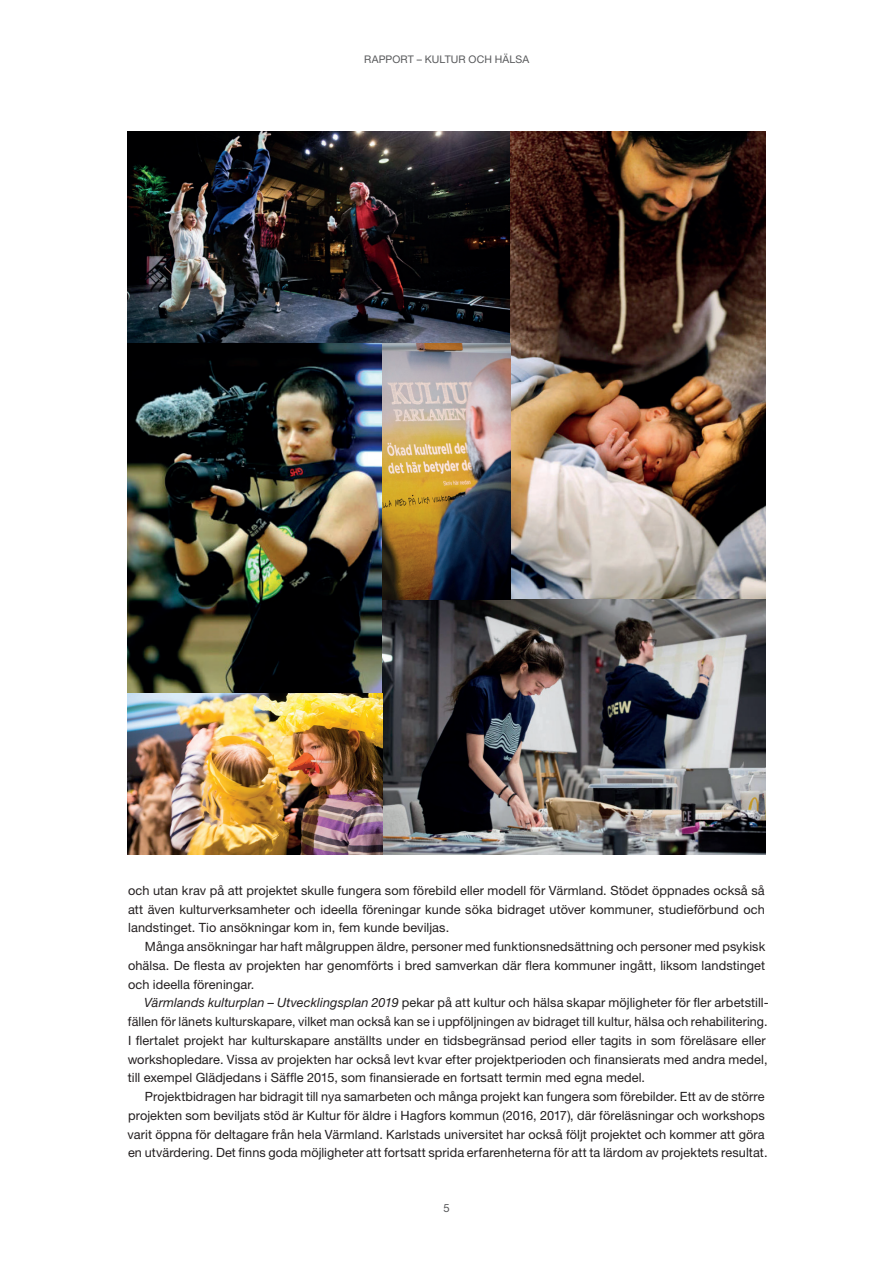
<style>
.page{position:relative;width:893px;height:1263px;background:#fff}
.page>*{position:absolute;margin:0;border:0;box-sizing:border-box;transform-origin:0 0}
.t1{font:12.75px/18.8px "Helvetica Neue LT Pro";letter-spacing:.005em;color:#231f20;text-align:justify}
.t2{font:11.25px "Helvetica Neue LT Pro";color:#57585a}
.t3{font:10.5px "Helvetica Neue LT Pro";letter-spacing:.01em;color:#57585a}
.s1{font-style:italic}
</style>
<div class="page">
<img style="left:128px;top:131px;width:382px;height:213px">
<img style="left:510px;top:131px;width:255px;height:468px">
<img style="left:128px;top:344px;width:255px;height:510px">
<img style="left:383px;top:599px;width:382px;height:255px">
<img style="left:383px;top:344px;width:127px;height:255px">
<p class="t3" style="left:364px;top:53px;width:167px">RAPPORT – KULTUR OCH HÄLSA</p>
<p class="t1" style="left:128px;top:881px;width:638px">och utan krav på att projektet skulle fungera som förebild eller modell för Värmland. Stödet öppnades också så att även kulturverksamheter och ideella föreningar kunde söka bidraget utöver kommuner, studieförbund och landstinget. Tio ansökningar kom in, fem kunde beviljas.</p>
<p class="t1" style="left:128px;top:937px;width:639px;text-indent:17px">Många ansökningar har haft målgruppen äldre, personer med funktionsnedsättning och personer med psykisk ohälsa. De flesta av projekten har genomförts i bred samverkan där flera kommuner ingått, liksom landstinget och ideella föreningar.</p>
<p class="t1" style="left:128px;top:993px;width:642px;text-align:left;text-indent:17px"><span class="s1">Värmlands kulturplan – Utvecklingsplan 2019</span> pekar på att kultur och hälsa skapar möjligheter för fler arbetstill&shy;fällen för länets kulturskapare, vilket man också kan se i uppföljningen av bidraget till kultur, hälsa och rehabilitering.<br>I flertalet projekt har kulturskapare anställts under en tidsbegränsad period eller tagits in som föreläsare eller workshopledare. Vissa av projekten har också levt kvar efter projektperioden och finansierats med andra medel, till exempel Glädjedans i Säffle 2015, som finansierade en fortsatt termin med egna medel.</p>
<p class="t1" style="left:128px;top:1087px;width:641px;text-align:left;text-indent:17px">Projektbidragen har bidragit till nya samarbeten och många projekt kan fungera som förebilder. Ett av de större projekten som beviljats stöd är Kultur för äldre i Hagfors kommun (2016, 2017), där föreläsningar och workshops varit öppna för deltagare från hela Värmland. Karlstads universitet har också följt projektet och kommer att göra en utvärdering. Det finns goda möjligheter att fortsatt sprida erfarenheterna för att ta lärdom av projektets resultat.</p>
<p class="t2" style="left:443px;top:1201px;width:8px">5</p>
</div>
